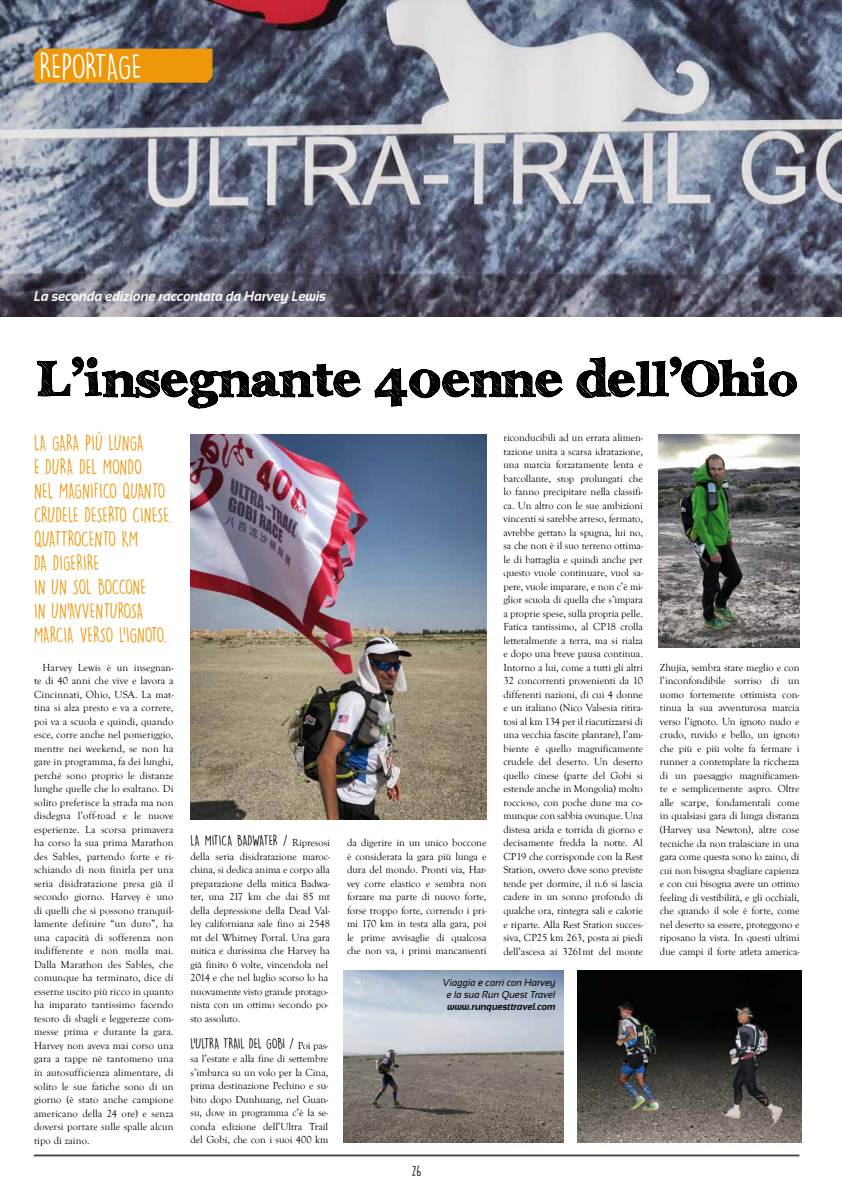
<style>
.page{position:relative;width:842px;height:1191px;background:#fff}
.page>*{position:absolute;margin:0;border:0;box-sizing:border-box;transform-origin:0 0}
.t1{font:33px "DK Lemon Yellow Sun";letter-spacing:-.035em;color:#fff}
.t2{font:20px/24px "DK Lemon Yellow Sun";color:#ee970a;scale:.9 1}
.t3{font:italic 700 14px "Sansation";color:#fff;scale:.95 1}
.t4{font:13.5px "DK Lemon Yellow Sun";letter-spacing:-.01em;color:#000}
.t5{font:13px "DK Lemon Yellow Sun";color:#000}
.t6{font:10.5px/13.5px "Goudy Old Style T";letter-spacing:-.005em;color:#000;text-align:justify}
.t7{font:italic 10px/12px "Sansation";color:#000;text-align:center;scale:.95 1}
.t8{font:italic 700 10px "Sansation";color:#000;scale:.95 1}
.s1{font-family:"Goudy Old Style T";font-size:10.5px}
</style>
<div class="page">
<hr style="left:34px;top:1154px;width:765px;height:2px;background:#3e3d40">
<img style="left:0;top:0;width:842px;height:317px">
<svg style="left:37px;top:357px;width:323px;height:52px"></svg>
<svg style="left:375px;top:368px;width:187px;height:38px"></svg>
<svg style="left:577px;top:356px;width:220px;height:43px"></svg>
<div style="left:34px;top:49px;width:178px;height:34px;background:#ee970a"></div>
<img style="left:344px;top:971px;width:220px;height:171px">
<img style="left:577px;top:971px;width:224px;height:171px">
<img style="left:658px;top:435px;width:142px;height:212px">
<img style="left:190px;top:434px;width:296px;height:386px">
<h1 class="t1" style="left:39px;top:46px;width:104px">REPORTAGE</h1>
<h3 class="t3" style="left:34px;top:288px;width:309px">La seconda edizione raccontata da Harvey Lewis</h3>
<h2 class="t2" style="left:34px;top:430px;width:155px">LA GARA PIÙ LUNGA<br>E DURA DEL MONDO<br>NEL MAGNIFICO QUANTO<br>CRUDELE DESERTO CINESE.<br>QUATTROCENTO KM<br>DA DIGERIRE<br>IN UN SOL BOCCONE<br>IN UN’AVVENTUROSA<br>MARCIA VERSO L’IGNOTO.</h2>
<p class="t6" style="left:34px;top:661px;width:141px;text-indent:9px">Harvey Lewis è un insegnan&shy;te di 40 anni che vive e lavora a Cincinnati, Ohio, USA. La mat&shy;tina si alza presto e va a correre, poi va a scuola e quindi, quando esce, corre anche nel pomeriggio, mentre nei weekend, se non ha gare in programma, fa dei lunghi, perché sono proprio le distanze lunghe quelle che lo esaltano. Di solito preferisce la strada ma non disdegna l’off-road e le nuove esperienze. La scorsa primavera ha corso la sua prima Marathon des Sables, partendo forte e ri&shy;schiando di non finirla per una seria disidratazione presa già il secondo giorno. Harvey è uno di quelli che si possono tranquil&shy;lamente definire “un duro”, ha una capacità di sofferenza non indifferente e non molla mai.<br>Dalla Marathon des Sables, che comunque ha terminato, dice di esserne uscito più ricco in quanto ha imparato tantissimo facendo tesoro di sbagli e leggerezze com&shy;messe prima e durante la gara.<br>Harvey non aveva mai corso una gara a tappe nè tantomeno una in autosufficienza alimentare, di solito le sue fatiche sono di un giorno (è stato anche campione americano della 24 ore) e senza doversi portare sulle spalle alcun tipo di zaino.</p>
<p class="t4" style="left:190px;top:832px;width:141px">LA MITICA BADWATER / <span class="s1">Ripresosi</span></p>
<p class="t6" style="left:190px;top:850px;width:141px;text-align:left">della seria disidratazione maroc&shy;china, si dedica anima e corpo alla preparazione della mitica Badwa&shy;ter, una 217 km che dai 85 mt della depressione della Dead Val&shy;ley californiana sale fino ai 2548 mt del Whitney Portal. Una gara mitica e durissima che Harvey ha già finito 6 volte, vincendola nel<br>2014 e che nel luglio scorso lo ha nuovamente visto grande protago&shy;nista con un ottimo secondo po&shy;sto assoluto.</p>
<p class="t4" style="left:190px;top:1035px;width:139px">L’ULTRA TRAIL DEL GOBI / <span class="s1">Poi pas-</span></p>
<p class="t6" style="left:190px;top:1052px;width:139px">sa l’estate e alla fine di settembre s’imbarca su un volo per la Cina, prima destinazione Pechino e su&shy;bito dopo Dunhuang, nel Guan&shy;su, dove in programma c’è la se&shy;conda edizione dell’Ultra Trail del Gobi, che con i suoi 400 km</p>
<p class="t6" style="left:347px;top:836px;width:141px">da digerire in un unico boccone è considerata la gara più lunga e dura del mondo. Pronti via, Har&shy;vey corre elastico e sembra non forzare ma parte di nuovo forte, forse troppo forte, correndo i pri&shy;mi 170 km in testa alla gara, poi le prime avvisaglie di qualcosa che non va, i primi mancamenti</p>
<p class="t6" style="left:503px;top:431px;width:141px">riconducibili ad un errata alimen&shy;tazione unita a scarsa idratazione, una marcia forzatamente lenta e barcollante, stop prolungati che lo fanno precipitare nella classifi&shy;ca. Un altro con le sue ambizioni vincenti si sarebbe arreso, fermato, avrebbe gettato la spugna, lui no, sa che non è il suo terreno ottima&shy;le di battaglia e quindi anche per questo vuole continuare, vuol sa&shy;pere, vuole imparare, e non c’è mi&shy;glior scuola di quella che s’impara a proprie spese, sulla propria pelle.<br>Fatica tantissimo, al CP18 crolla letteralmente a terra, ma si rialza e dopo una breve pausa continua.<br>Intorno a lui, come a tutti gli altri 32 concorrenti provenienti da 10 differenti nazioni, di cui 4 donne e un italiano (Nico Valsesia ritira&shy;tosi al km 134 per il riacutizzarsi di una vecchia fascite plantare), l’am&shy;biente è quello magnificamente crudele del deserto. Un deserto quello cinese (parte del Gobi si estende anche in Mongolia) molto roccioso, con poche dune ma co&shy;munque con sabbia ovunque. Una distesa arida e torrida di giorno e decisamente fredda la notte. Al CP19 che corrisponde con la Rest Station, ovvero dove sono previste tende per dormire, il n.6 si lascia cadere in un sonno profondo di qualche ora, rintegra sali e calorie e riparte. Alla Rest Station succes&shy;siva, CP25 km 263, posta ai piedi dell’ascesa ai 3261mt del monte</p>
<p class="t7" style="left:443px;top:976px;width:120px">Viaggia e corri con Harvey e la sua Run Quest Travel</p>
<p class="t8" style="left:447px;top:1001px;width:115px">www.runquesttravel.com</p>
<p class="t5" style="left:412px;top:1162px;width:11px">26</p>
<p class="t6" style="left:660px;top:661px;width:141px">Zhujia, sembra stare meglio e con l’inconfondibile sorriso di un uomo fortemente ottimista con&shy;tinua la sua avventurosa marcia verso l’ignoto. Un ignoto nudo e crudo, ruvido e bello, un ignoto che più e più volte fa fermare i runner a contemplare la ricchezza di un paesaggio magnificamen&shy;te e semplicemente aspro. Oltre alle scarpe, fondamentali come in qualsiasi gara di lunga distanza (Harvey usa Newton), altre cose tecniche da non tralasciare in una gara come questa sono lo zaino, di cui non bisogna sbagliare capienza e con cui bisogna avere un ottimo feeling di vestibilità, e gli occhiali, che quando il sole è forte, come nel deserto sa essere, proteggono e riposano la vista. In questi ultimi due campi il forte atleta america-</p>
</div>
